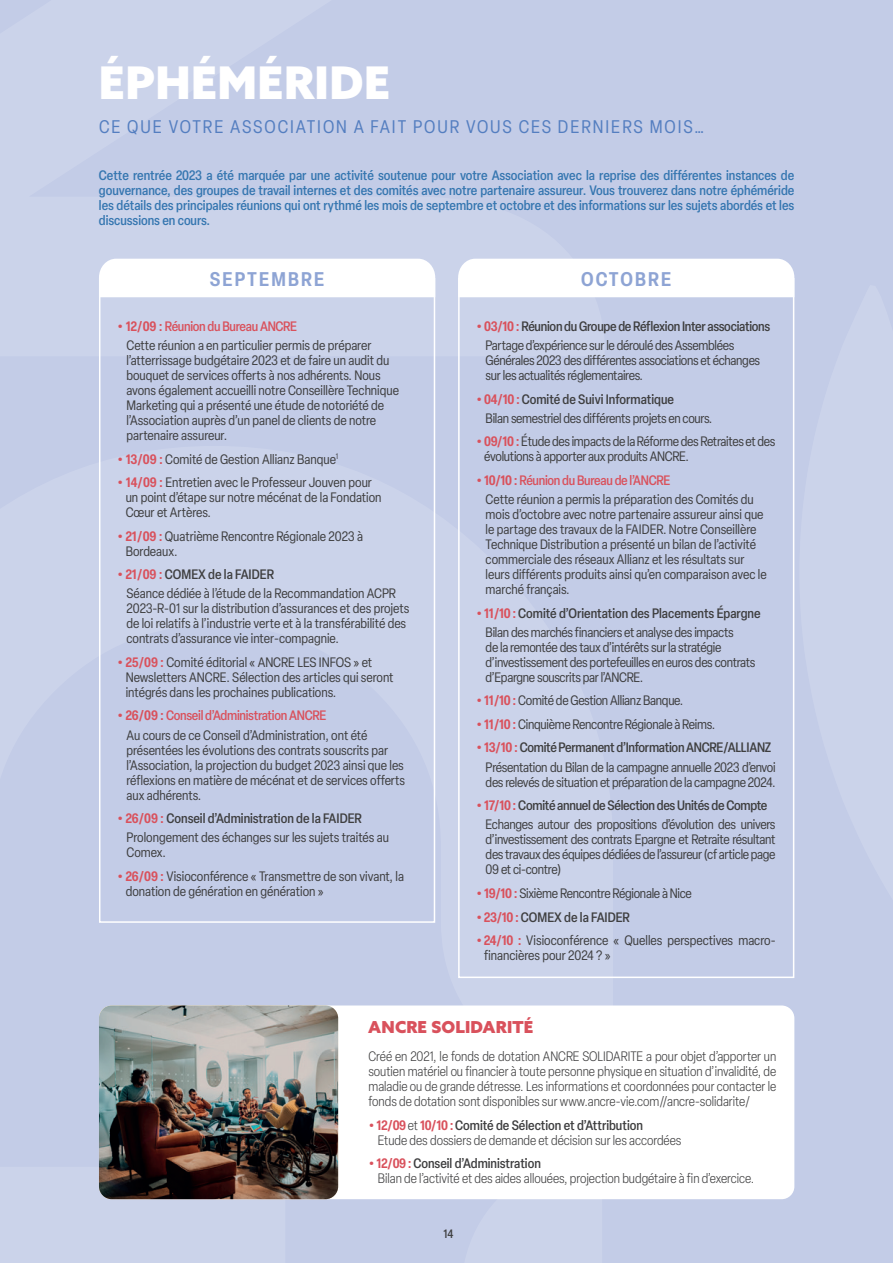
<style>
.page{position:relative;width:893px;height:1263px;background:#c3cce7}
.page>*{position:absolute;margin:0;border:0;box-sizing:border-box;transform-origin:0 0}
.t1{font:900 45px "Azo Sans";letter-spacing:.01em;color:#fff}
.t2{font:600 condensed 19.5px "Elza";letter-spacing:.11em;color:#8ea4d4}
.t3{font:condensed 18px "Elza";letter-spacing:.11em;color:#547ec0}
.t4{font:900 16.5px "Azo Sans";letter-spacing:.01em;color:#d9515c}
.t5{font:condensed 13.5px/15px "Elza";letter-spacing:-.005em;color:#3e3e3f}
.t6{font:300 condensed 13.5px/15px "Elza";color:#3e3e3f}
.t7{font:500 condensed 13.5px/15px "Elza";color:#3576b0;text-align:justify}
.t8{font:500 condensed 13.5px "Elza";color:#3e3e3f}
.t9{font:500 condensed 12px "Elza";color:#3e3e3f}
.s1{font-weight:600;font-size:16.5px;color:#d9515c}
.s2{font-weight:600;color:#d9515c}
.s3{font-weight:500;color:#d9515c}
.s4{font-weight:500}
</style>
<div class="page">
<svg style="left:110px;top:1199px;width:505px;height:1px"></svg>
<svg style="left:102px;top:258px;width:522px;height:111px"></svg>
<div style="left:99px;top:259px;width:336px;height:38px;background:#fff"></div>
<div style="left:99px;top:278px;width:336px;height:645px;border:2px solid #fff"></div>
<div style="left:458px;top:259px;width:336px;height:38px;background:#fff"></div>
<div style="left:458px;top:278px;width:336px;height:700px;border:2px solid #fff"></div>
<div style="left:99px;top:1005px;width:695px;height:194px;background:#fff;border-radius:13px"></div>
<img style="left:99px;top:1005px;width:239px;height:194px">
<h1 class="t1" style="left:99px;top:53px;width:292px">ÉPHÉMÉRIDE</h1>
<h3 class="t3" style="left:99px;top:115px;width:607px">CE QUE VOTRE ASSOCIATION A FAIT POUR VOUS CES DERNIERS MOIS…</h3>
<p class="t7" style="left:99px;top:167px;width:697px">Cette rentrée 2023 a été marquée par une activité soutenue pour votre Association avec la reprise des différentes instances de gouvernance, des groupes de travail internes et des comités avec notre partenaire assureur. Vous trouverez dans notre éphéméride les détails des principales réunions qui ont rythmé les mois de septembre et octobre et des informations sur les sujets abordés et les discussions en cours.</p>
<h2 class="t2" style="left:210px;top:265px;width:116px">SEPTEMBRE</h2>
<p class="t5" style="left:126px;top:316px;width:246px;line-height:19.2px;text-indent:-9px"><span class="s1">•</span> <span class="s2">12/09 :</span> <span class="s3">Réunion du Bureau ANCRE<br></span>Cette réunion a en particulier permis de préparer</p>
<p class="t5" style="left:126px;top:353px;width:274px">l’atterrissage budgétaire 2023 et de faire un audit du bouquet de services offerts à nos adhérents. Nous avons également accueilli notre Conseillère Technique Marketing qui a présenté une étude de notoriété de l’Association auprès d’un panel de clients de notre partenaire assureur.</p>
<p class="t5" style="left:117px;top:451px;width:223px"><span class="s1">•</span> <span class="s2">13/09 :</span> Comité de Gestion Allianz Banque<sup>1</sup></p>
<p class="t5" style="left:126px;top:475px;width:257px;text-indent:-9px"><span class="s1">•</span> <span class="s2">14/09 :</span> Entretien avec le Professeur Jouven pour un point d’étape sur notre mécénat de la Fondation<br>Cœur et Artères.</p>
<p class="t5" style="left:126px;top:528px;width:239px;text-indent:-9px"><span class="s1">•</span> <span class="s2">21/09 :</span> Quatrième Rencontre Régionale 2023 à<br>Bordeaux.</p>
<p class="t5" style="left:126px;top:564px;width:271px;line-height:19.2px;text-indent:-9px"><span class="s1">•</span> <span class="s2">21/09 :</span> <span class="s4">COMEX de la FAIDER<br></span>Séance dédiée à l’étude de la Recommandation ACPR</p>
<p class="t5" style="left:126px;top:601px;width:284px">2023-R-01 sur la distribution d’assurances et des projets de loi relatifs à l’industrie verte et à la transférabilité des contrats d’assurance vie inter-compagnie.</p>
<p class="t5" style="left:126px;top:654px;width:269px;text-indent:-9px"><span class="s1">•</span> <span class="s2">25/09 :</span> Comité éditorial « ANCRE LES INFOS » et<br>Newsletters ANCRE. Sélection des articles qui seront intégrés dans les prochaines publications.</p>
<p class="t5" style="left:126px;top:706px;width:242px;line-height:19.2px;text-indent:-9px"><span class="s1">•</span> <span class="s2">26/09 :</span> <span class="s3">Conseil d’Administration ANCRE<br></span>Au cours de ce Conseil d’Administration, ont été</p>
<p class="t5" style="left:126px;top:742px;width:280px">présentées les évolutions des contrats souscrits par l’Association, la projection du budget 2023 ainsi que les réflexions en matière de mécénat et de services offerts aux adhérents.</p>
<p class="t5" style="left:126px;top:809px;width:264px;line-height:19.2px;text-indent:-9px"><span class="s1">•</span> <span class="s2">26/09 :</span> <span class="s4">Conseil d’Administration de la FAIDER<br></span>Prolongement des échanges sur les sujets traités au</p>
<p class="t5" style="left:126px;top:845px;width:41px">Comex.</p>
<p class="t5" style="left:126px;top:868px;width:280px;text-indent:-9px"><span class="s1">•</span> <span class="s2">26/09 :</span> Visioconférence « Transmettre de son vivant, la donation de génération en génération »</p>
<h2 class="t2" style="left:581px;top:265px;width:92px">OCTOBRE</h2>
<p class="t5" style="left:486px;top:316px;width:286px;line-height:19.2px;text-indent:-9px"><span class="s1">•</span> <span class="s2">03/10 :</span> <span class="s4">Réunion du Groupe de Réflexion Inter associations<br></span>Partage d’expérience sur le déroulé des Assemblées</p>
<p class="t5" style="left:486px;top:353px;width:276px">Générales 2023 des différentes associations et échanges sur les actualités réglementaires.</p>
<p class="t5" style="left:486px;top:389px;width:228px;line-height:19.2px;text-indent:-9px"><span class="s1">•</span> <span class="s2">04/10 :</span><span class="s4">Comité de Suivi Informatique<br></span>Bilan semestriel des différents projets en cours.</p>
<p class="t5" style="left:484px;top:434px;width:293px;text-indent:-8px"><span class="s1">•</span> <span class="s2">09/10 :</span> Étude des impacts de la Réforme des Retraites et des évolutions à apporter aux produits ANCRE.</p>
<p class="t5" style="left:486px;top:470px;width:270px;line-height:19.2px;text-indent:-9px"><span class="s1">•</span><span class="s2">10/10 :</span> <span class="s3">Réunion du Bureau de l’ANCRE<br></span>Cette réunion a permis la préparation des Comités du</p>
<p class="t5" style="left:486px;top:507px;width:282px">mois d’octobre avec notre partenaire assureur ainsi que le partage des travaux de la FAIDER. Notre Conseillère Technique Distribution a présenté un bilan de l’activité commerciale des réseaux Allianz et les résultats sur leurs différents produits ainsi qu’en comparaison avec le marché français.</p>
<p class="t5" style="left:486px;top:603px;width:276px;line-height:19.2px;text-indent:-9px"><span class="s1">•</span><span class="s2">11/10 :</span><span class="s4">Comité d’Orientation des Placements Épargne<br></span>Bilan des marchés financiers et analyse des impacts</p>
<p class="t5" style="left:486px;top:639px;width:271px">de la remontée des taux d’intérêts sur la stratégie d’investissement des portefeuilles en euros des contrats d’Epargne souscrits par l’ANCRE.</p>
<p class="t5" style="left:476px;top:693px;width:209px"><span class="s1">•</span><span class="s2">11/10 :</span> Comité de Gestion Allianz Banque.</p>
<p class="t5" style="left:476px;top:716px;width:240px"><span class="s1">•</span><span class="s2">11/10 :</span> Cinquième Rencontre Régionale à Reims.</p>
<p class="t5" style="left:486px;top:738px;width:291px;line-height:19.2px;text-indent:-9px"><span class="s1">•</span><span class="s2">13/10 :</span> <span class="s4">Comité Permanent d’Information ANCRE/ALLIANZ<br></span>Présentation du Bilan de la campagne annuelle 2023 d’envoi</p>
<p class="t5" style="left:486px;top:774px;width:291px">des relevés de situation et préparation de la campagne 2024.</p>
<p class="t5" style="left:486px;top:796px;width:291px;line-height:19.2px;text-indent:-9px"><span class="s1">•</span><span class="s2">17/10 :</span><span class="s4">Comité annuel de Sélection des Unités de Compte<br></span>Echanges autour des propositions d’évolution des univers</p>
<p class="t5" style="left:486px;top:832px;width:291px;text-align:justify">d’investissement des contrats Epargne et Retraite résultant des travaux des équipes dédiées de l’assureur (cf article page 09 et ci-contre)</p>
<p class="t5" style="left:476px;top:885px;width:217px"><span class="s1">•</span><span class="s2">19/10 :</span> Sixième Rencontre Régionale à Nice</p>
<p class="t8" style="left:476px;top:908px;width:155px"><span class="s1">•</span> <span class="s2">23/10 :</span>COMEX de la FAIDER</p>
<p class="t5" style="left:484px;top:932px;width:293px;text-indent:-8px"><span class="s1">•</span> <span class="s2">24/10 :</span> Visioconférence « Quelles perspectives macro&shy;financières pour 2024 ? »</p>
<p class="t4" style="left:368px;top:1016px;width:167px">ANCRE SOLIDARITÉ</p>
<p class="t6" style="left:368px;top:1049px;width:409px;text-align:justify">Créé en 2021, le fonds de dotation ANCRE SOLIDARITE a pour objet d’apporter un soutien matériel ou financier à toute personne physique en situation d’invalidité, de maladie ou de grande détresse. Les informations et coordonnées pour contacter le fonds de dotation sont disponibles sur www.ancre-vie.com//ancre-solidarite/</p>
<p class="t6" style="left:378px;top:1117px;width:305px;text-indent:-9px"><span class="s1">•</span><span class="s2">12/09</span> et <span class="s2">10/10 :</span> <span class="s4">Comité de Sélection et d’Attribution<br></span>Etude des dossiers de demande et décision sur les accordées</p>
<p class="t6" style="left:378px;top:1156px;width:378px;text-indent:-9px"><span class="s1">•</span><span class="s2">12/09 :</span> <span class="s4">Conseil d’Administration<br></span>Bilan de l’activité et des aides allouées, projection budgétaire à fin d’exercice.</p>
<p class="t9" style="left:443px;top:1226px;width:12px">14</p>
</div>
